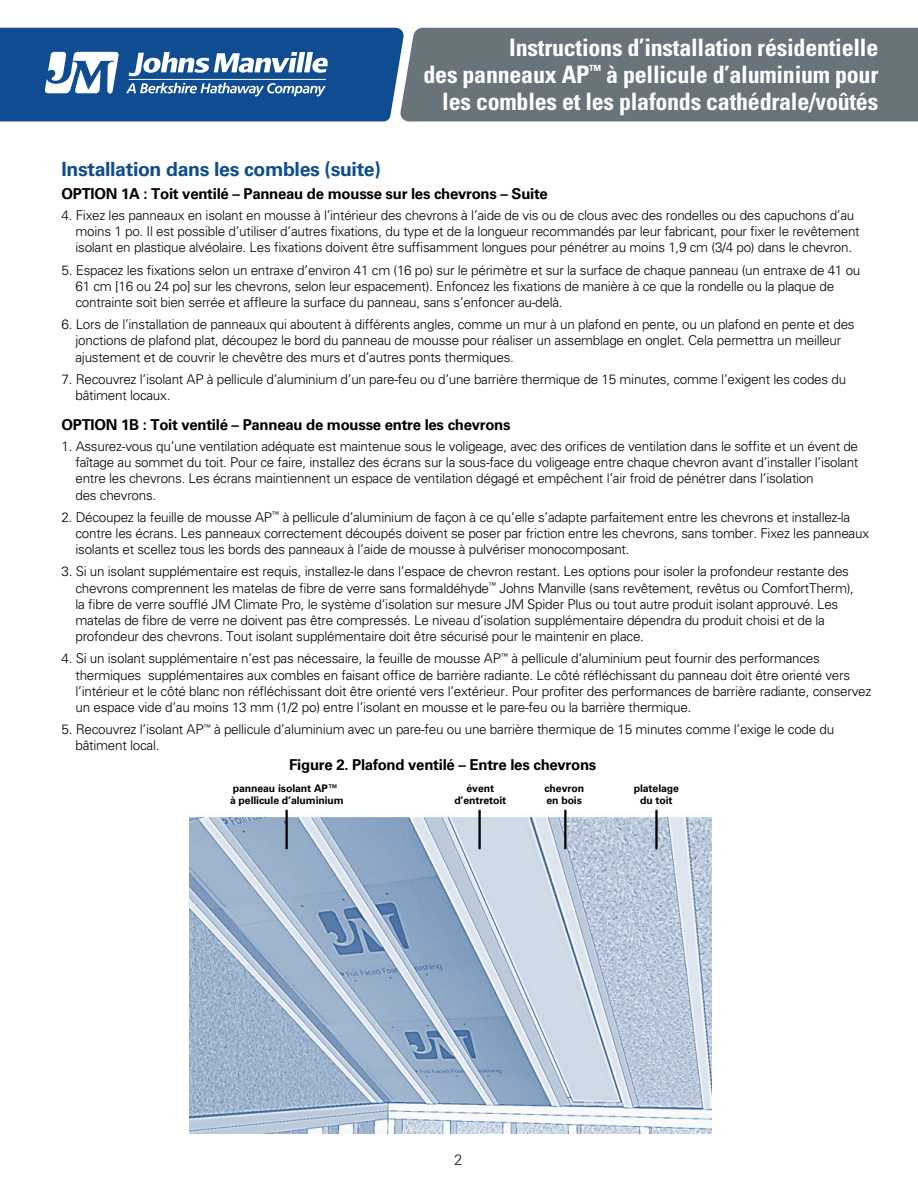
<style>
.page{position:relative;width:918px;height:1188px;background:#fff}
.page>*{position:absolute;margin:0;border:0;box-sizing:border-box;transform-origin:0 0}
.t1{font:700 condensed 24px/27px "Univers";letter-spacing:-.01em;color:#fff;text-align:right}
.t2{font:700 19.5px "Univers";letter-spacing:-.02em;color:#0e4c90}
.t3{font:700 15px "Univers";letter-spacing:-.02em;color:#000}
.t4{font:300 15px "Univers";color:#231f20}
.t5{font:300 13.5px/16.2px "Univers";letter-spacing:-.02em;color:#000}
.t6{font:700 10.5px/12.6px "Univers";letter-spacing:-.01em;color:#000}
</style>
<div class="page">
<div style="left:404px;top:28px;width:514px;height:94px;background:#68737a"></div>
<svg style="left:0;top:28px;width:404px;height:94px"></svg>
<hr style="left:129px;top:79px;width:197px;height:1px;background:#fff">
<img style="left:189px;top:809px;width:523px;height:324px">
<h1 class="t1" style="left:423px;top:34px;width:456px">Instructions d’installation résidentielle<br>des panneaux AP<sup>™</sup> à pellicule d’aluminium pour les combles et les plafonds cathédrale/voûtés</h1>
<h2 class="t2" style="left:62px;top:158px;width:321px">Installation dans les combles (suite)</h2>
<p class="t3" style="left:62px;top:185px;width:488px">OPTION 1A : Toit ventilé – Panneau de mousse sur les chevrons – Suite</p>
<p class="t5" style="left:75px;top:207px;width:786px;text-indent:-14px">4. Fixez les panneaux en isolant en mousse à l’intérieur des chevrons à l’aide de vis ou de clous avec des rondelles ou des capuchons d’au moins 1 po. Il est possible d’utiliser d’autres fixations, du type et de la longueur recommandés par leur fabricant, pour fixer le revêtement isolant en plastique alvéolaire. Les fixations doivent être suffisamment longues pour pénétrer au moins 1,9 cm (3/4 po) dans le chevron.</p>
<p class="t5" style="left:75px;top:262px;width:786px;text-indent:-14px">5. Espacez les fixations selon un entraxe d’environ 41 cm (16 po) sur le périmètre et sur la surface de chaque panneau (un entraxe de 41 ou<br>61 cm [16 ou 24 po] sur les chevrons, selon leur espacement). Enfoncez les fixations de manière à ce que la rondelle ou la plaque de contrainte soit bien serrée et affleure la surface du panneau, sans s’enfoncer au-delà.</p>
<p class="t5" style="left:75px;top:316px;width:781px;text-indent:-14px">6. Lors de l’installation de panneaux qui aboutent à différents angles, comme un mur à un plafond en pente, ou un plafond en pente et des jonctions de plafond plat, découpez le bord du panneau de mousse pour réaliser un assemblage en onglet. Cela permettra un meilleur ajustement et de couvrir le chevêtre des murs et d’autres ponts thermiques.</p>
<p class="t5" style="left:75px;top:371px;width:772px;text-indent:-14px">7. Recouvrez l’isolant AP à pellicule d’aluminium d’un pare-feu ou d’une barrière thermique de 15 minutes, comme l’exigent les codes du bâtiment locaux.</p>
<p class="t3" style="left:62px;top:416px;width:451px">OPTION 1B : Toit ventilé – Panneau de mousse entre les chevrons</p>
<p class="t5" style="left:75px;top:438px;width:784px;text-indent:-14px">1. Assurez-vous qu’une ventilation adéquate est maintenue sous le voligeage, avec des orifices de ventilation dans le soffite et un évent de faîtage au sommet du toit. Pour ce faire, installez des écrans sur la sous-face du voligeage entre chaque chevron avant d’installer l’isolant entre les chevrons. Les écrans maintiennent un espace de ventilation dégagé et empêchent l’air froid de pénétrer dans l’isolation<br>des chevrons.</p>
<p class="t5" style="left:75px;top:509px;width:795px;text-indent:-14px">2. Découpez la feuille de mousse AP<sup>™</sup> à pellicule d’aluminium de façon à ce qu’elle s’adapte parfaitement entre les chevrons et installez-la contre les écrans. Les panneaux correctement découpés doivent se poser par friction entre les chevrons, sans tomber. Fixez les panneaux isolants et scellez tous les bords des panneaux à l’aide de mousse à pulvériser monocomposant.</p>
<p class="t5" style="left:75px;top:564px;width:780px;text-indent:-14px">3. Si un isolant supplémentaire est requis, installez-le dans l’espace de chevron restant. Les options pour isoler la profondeur restante des chevrons comprennent les matelas de fibre de verre sans formaldéhyde<sup>™</sup> Johns Manville (sans revêtement, revêtus ou ComfortTherm), la fibre de verre soufflé JM Climate Pro, le système d’isolation sur mesure JM Spider Plus ou tout autre produit isolant approuvé. Les matelas de fibre de verre ne doivent pas être compressés. Le niveau d’isolation supplémentaire dépendra du produit choisi et de la profondeur des chevrons. Tout isolant supplémentaire doit être sécurisé pour le maintenir en place.</p>
<p class="t5" style="left:75px;top:651px;width:797px;text-indent:-14px">4. Si un isolant supplémentaire n’est pas nécessaire, la feuille de mousse AP<sup>™</sup> à pellicule d’aluminium peut fournir des performances thermiques supplémentaires aux combles en faisant office de barrière radiante. Le côté réfléchissant du panneau doit être orienté vers l’intérieur et le côté blanc non réfléchissant doit être orienté vers l’extérieur. Pour profiter des performances de barrière radiante, conservez un espace vide d’au moins 13 mm (1/2 po) entre l’isolant en mousse et le pare-feu ou la barrière thermique.</p>
<p class="t5" style="left:76px;top:721px;width:760px;text-indent:-14px">5. Recouvrez l’isolant AP<sup>™</sup> à pellicule d’aluminium avec un pare-feu ou une barrière thermique de 15 minutes comme l’exige le code du bâtiment local.</p>
<p class="t3" style="left:289px;top:756px;width:309px">Figure 2. Plafond ventilé – Entre les chevrons</p>
<p class="t6" style="left:230px;top:782px;width:115px">panneau isolant AP™ à pellicule d’aluminium</p>
<p class="t6" style="left:454px;top:782px;width:54px;text-align:center">évent d’entretoit</p>
<p class="t6" style="left:544px;top:782px;width:41px">chevron en bois</p>
<p class="t6" style="left:634px;top:782px;width:47px;text-align:center">platelage du toit</p>
<p class="t4" style="left:454px;top:1151px;width:10px">2</p>
</div>
